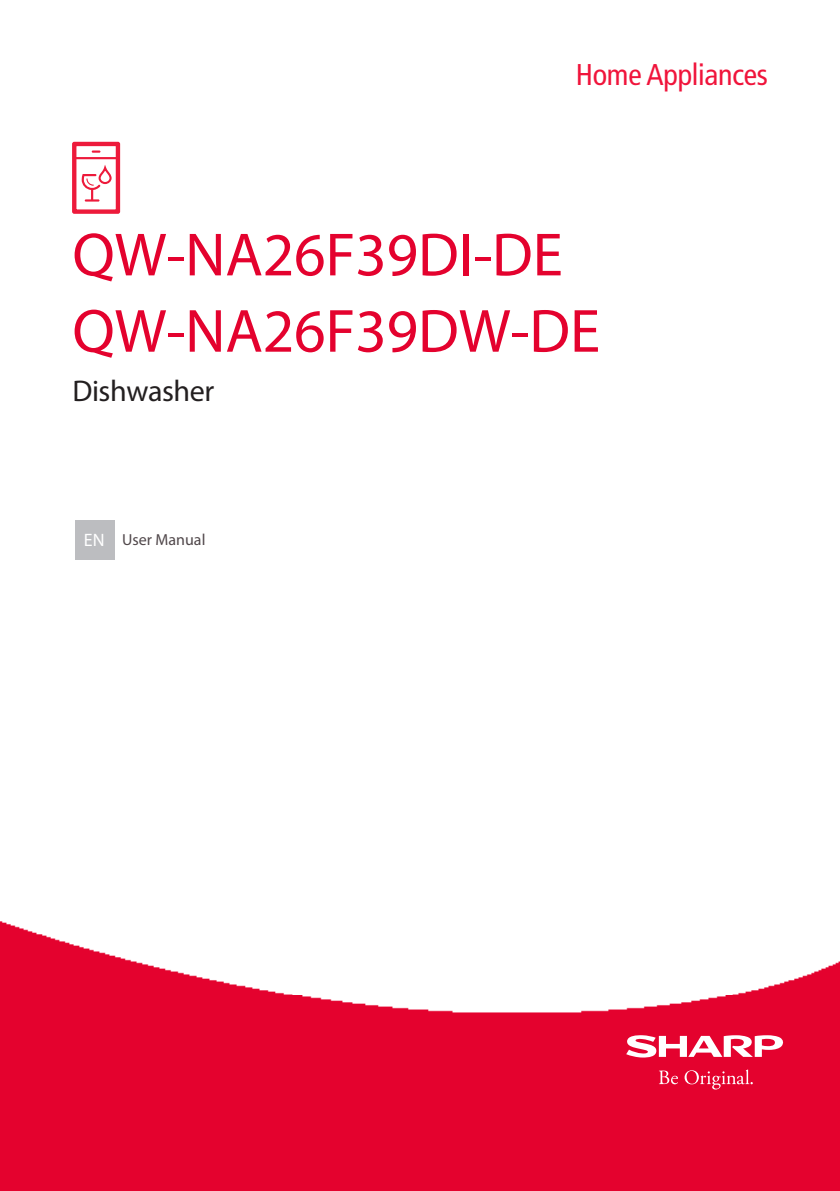
<style>
.page{position:relative;width:840px;height:1191px;background:#fff}
.page>*{position:absolute;margin:0;border:0;box-sizing:border-box;transform-origin:0 0}
.t1{font:61.4px/76.2px "Myriad Pro";letter-spacing:-.005em;color:#e4022e}
.t2{font:condensed 30px "Frutiger LT Com";letter-spacing:-.01em;color:#f0143b}
.t3{font:30px "Myriad Pro";letter-spacing:-.015em;color:#231f20}
.t4{font:18px "Myriad Pro";color:#fff}
.t5{font:16px "Myriad Pro";color:#50474a}
</style>
<div class="page">
<img style="left:0;top:921px;width:839px;height:270px">
<svg style="left:658px;top:1070px;width:19px;height:14px"></svg>
<svg style="left:684px;top:1069px;width:68px;height:20px"></svg>
<svg style="left:626px;top:1035px;width:157px;height:22px"></svg>
<svg style="left:72px;top:142px;width:48px;height:72px"></svg>
<div style="left:75px;top:520px;width:40px;height:39px;background:#bcbdc0"></div>
<p class="t2" style="left:575px;top:57px;width:193px">Home Appliances</p>
<p class="t1" style="left:72px;top:216px;width:529px">QW-NA26F39DI-DE<br>QW-NA26F39DW-DE</p>
<p class="t3" style="left:72px;top:372px;width:143px">Dishwasher</p>
<p class="t4" style="left:84px;top:529px;width:22px">EN</p>
<p class="t5" style="left:122px;top:529px;width:85px">User Manual</p>
</div>
